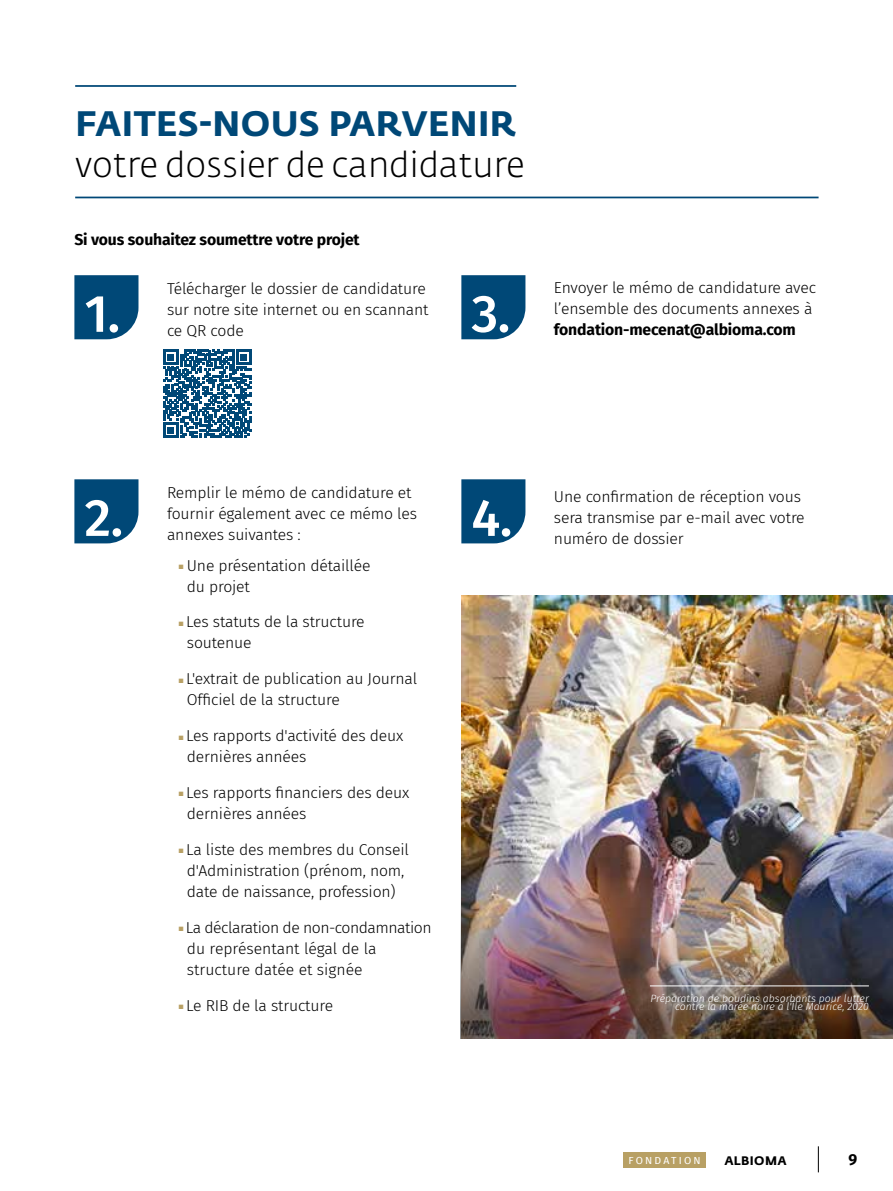
<style>
.page{position:relative;width:893px;height:1191px;background:#fff}
.page>*{position:absolute;margin:0;border:0;box-sizing:border-box;transform-origin:0 0}
.t1{font:500 52.5px "Fira Sans";color:#fff}
.t2{font:300 35px "Fedra Sans Pro";color:#000}
.t3{font:700 35px "Fedra Sans Pro";letter-spacing:.01em;color:#004877}
.t4{font:300 15.75px/21px "Fira Sans";letter-spacing:-.01em;color:#000}
.t5{font:700 15.75px "Fira Sans";letter-spacing:-.01em;color:#000}
.t6{font:700 12.25px "Fedra Sans Pro";letter-spacing:.03em;color:#000}
.t7{font:italic 300 10.5px/8.8px "Fira Sans";color:#fff;text-align:right}
.t8{font:9.97px "Fira Sans";letter-spacing:.21em;color:#fff;scale:1.05 1}
.s1{font-family:"Fedra Sans Pro";font-weight:400;font-size:7.88px;color:#b8a064}
</style>
<div class="page">
<div style="left:623px;top:1151px;width:83px;height:16px;background:#b8a064"></div>
<svg style="left:818px;top:1146px;width:1px;height:26px"></svg>
<hr style="left:75px;top:85px;width:441px;height:2px;background:#004877">
<hr style="left:75px;top:197px;width:744px;height:1px;background:#004877">
<svg style="left:74px;top:275px;width:64px;height:64px;background:#0e527e"></svg>
<svg style="left:461px;top:275px;width:64px;height:64px;background:#0e527e"></svg>
<svg style="left:461px;top:479px;width:64px;height:64px;background:#0e527e"></svg>
<svg style="left:74px;top:479px;width:64px;height:64px;background:#0e527e"></svg>
<img style="left:461px;top:595px;width:432px;height:273px">
<svg style="left:163px;top:349px;width:88px;height:88px"></svg>
<img style="left:460px;top:868px;width:433px;height:170px">
<hr style="left:650px;top:985px;width:219px;height:1px;background:#fff">
<h2 class="t3" style="left:75px;top:102px;width:442px">FAITES-NOUS PARVENIR</h2>
<h2 class="t2" style="left:75px;top:143px;width:451px">votre dossier de candidature</h2>
<p class="t5" style="left:74px;top:226px;width:287px">Si vous souhaitez soumettre votre projet</p>
<p class="t4" style="left:167px;top:277px;width:263px">Télécharger le dossier de candidature sur notre site internet ou en scannant ce QR code</p>
<p class="t4" style="left:554px;top:277px;width:264px">Envoyer le mémo de candidature avec l’ensemble des documents annexes à</p>
<h1 class="t1" style="left:84px;top:271px;width:37px">1.</h1>
<h1 class="t1" style="left:471px;top:271px;width:40px">3.</h1>
<p class="t5" style="left:554px;top:317px;width:243px">fondation-mecenat@albioma.com</p>
<p class="t4" style="left:167px;top:481px;width:252px">Remplir le mémo de candidature et fournir également avec ce mémo les annexes suivantes :</p>
<p class="t4" style="left:187px;top:554px;width:185px;text-indent:-9px"><span class="s1">▪</span> Une présentation détaillée du projet</p>
<p class="t4" style="left:187px;top:611px;width:179px;text-indent:-9px"><span class="s1">▪</span> Les statuts de la structure soutenue</p>
<p class="t4" style="left:187px;top:668px;width:232px;text-indent:-9px"><span class="s1">▪</span> L'extrait de publication au Journal<br>Officiel de la structure</p>
<p class="t4" style="left:187px;top:725px;width:218px;text-indent:-9px"><span class="s1">▪</span> Les rapports d'activité des deux dernières années</p>
<p class="t4" style="left:187px;top:782px;width:224px;text-indent:-9px"><span class="s1">▪</span> Les rapports financiers des deux dernières années</p>
<p class="t4" style="left:178px;top:839px;width:232px;text-align:center"><span class="s1">▪</span> La liste des membres du Conseil d'Administration (prénom, nom, date de naissance, profession)</p>
<p class="t4" style="left:187px;top:917px;width:246px;text-indent:-9px"><span class="s1">▪</span> La déclaration de non-condamnation du représentant légal de la structure datée et signée</p>
<p class="t4" style="left:178px;top:994px;width:156px"><span class="s1">▪</span> Le RIB de la structure</p>
<p class="t7" style="left:650px;top:993px;width:220px">Préparation de boudins absorbants pour lutter contre la marée noire à l'Île Maurice, 2020</p>
<p class="t4" style="left:554px;top:485px;width:252px">Une confirmation de réception vous sera transmise par e-mail avec votre numéro de dossier</p>
<h1 class="t1" style="left:84px;top:475px;width:40px">2.</h1>
<h1 class="t1" style="left:471px;top:475px;width:42px">4.</h1>
<p class="t8" style="left:629px;top:1152px;width:70px">FONDATION</p>
<p class="t6" style="left:724px;top:1152px;width:64px">ALBIOMA</p>
<p class="t5" style="left:848px;top:1145px;width:10px">9</p>
</div>
